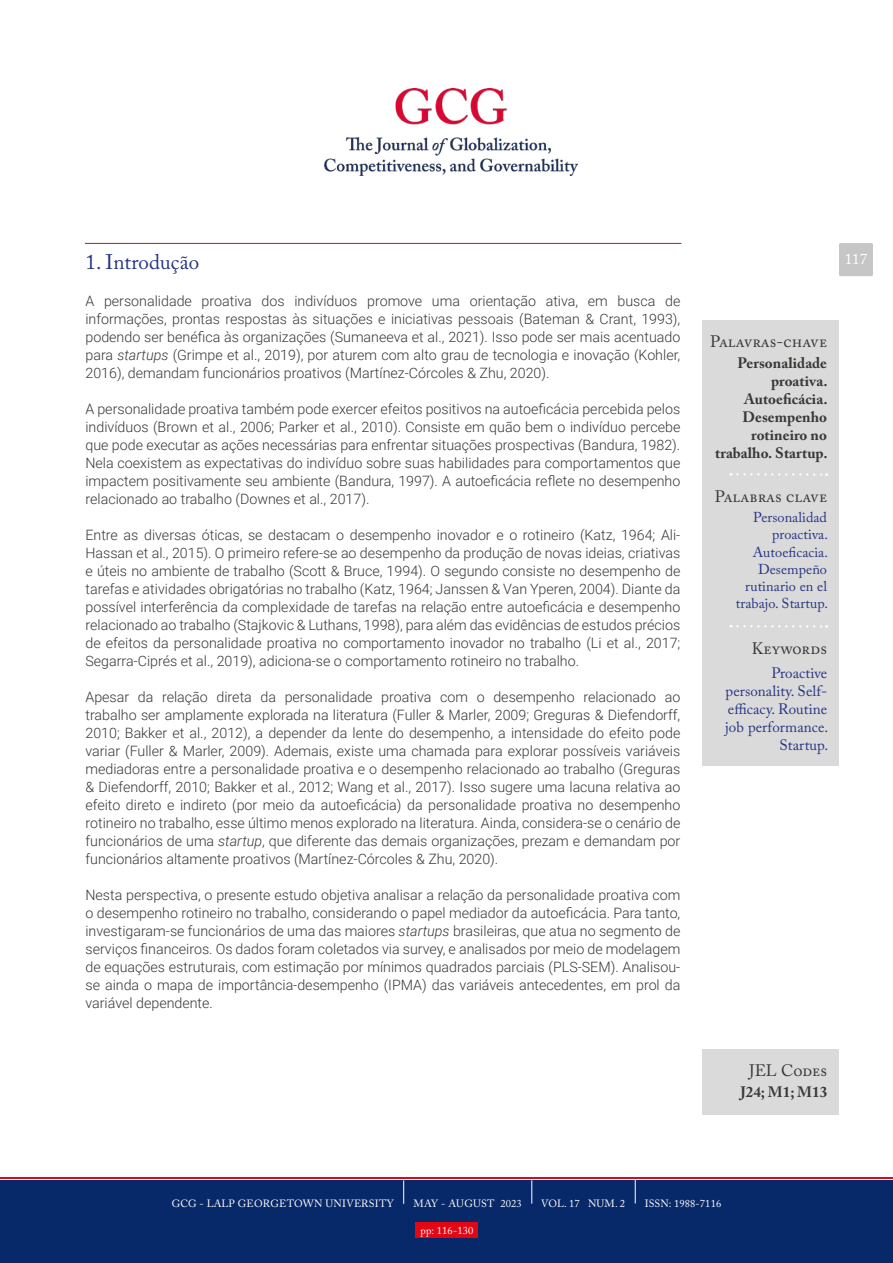
<style>
.page{position:relative;width:893px;height:1263px;background:#fff}
.page>*{position:absolute;margin:0;border:0;box-sizing:border-box;transform-origin:0 0}
.t1{font:21px "Adobe Caslon Pro";color:#283583}
.t2{font:16.5px "Adobe Caslon Pro";color:#3a3835}
.t3{font:700 15px/18px "Adobe Caslon Pro";letter-spacing:.005em;color:#3a3835;text-align:right}
.t4{font:15px/18px "Adobe Caslon Pro";letter-spacing:.005em;color:#283583;text-align:right}
.t5{font:15px "Adobe Caslon Pro";color:#fff}
.t6{font:300 14.25px/18px "Roboto";color:#3a3835;text-align:justify}
.t7{font:14.25px/17.2px "Adobe Caslon Pro";letter-spacing:.005em;color:#283583;text-align:right}
.t8{font:10.5px "Adobe Caslon Pro";letter-spacing:.01em;color:#fff}
.s1{font-style:italic}
</style>
<div class="page">
<hr style="left:85px;top:243px;width:596px;height:1px;background:#e30613">
<hr style="left:0;top:1177px;width:893px;height:1px;background:#e30613">
<div style="left:0;top:1180px;width:893px;height:83px;background:#082969"></div>
<div style="left:416px;top:1222px;width:62px;height:15px;background:#e30613"></div>
<div style="left:839px;top:243px;width:34px;height:33px;background:#c6c6c6;border-radius:2px"></div>
<img style="left:325px;top:89px;width:253px;height:86px">
<div style="left:702px;top:1049px;width:137px;height:65px;background:#dadada"></div>
<svg style="left:532px;top:1180px;width:1px;height:24px"></svg>
<svg style="left:403px;top:1180px;width:1px;height:24px"></svg>
<svg style="left:635px;top:1180px;width:1px;height:23px"></svg>
<div style="left:702px;top:320px;width:137px;height:446px;background:#dadada"></div>
<svg style="left:731px;top:473px;width:96px;height:3px"></svg>
<svg style="left:731px;top:625px;width:96px;height:3px"></svg>
<h1 class="t1" style="left:85px;top:250px;width:115px">1. Introdução</h1>
<p class="t6" style="left:85px;top:291px;width:596px">A personalidade proativa dos indivíduos promove uma orientação ativa, em busca de informações, prontas respostas às situações e iniciativas pessoais (Bateman &amp; Crant, 1993), podendo ser benéfica às organizações (Sumaneeva et al., 2021). Isso pode ser mais acentuado para <span class="s1">startups</span> (Grimpe et al., 2019), por aturem com alto grau de tecnologia e inovação (Kohler, 2016), demandam funcionários proativos (Martínez-Córcoles &amp; Zhu, 2020).</p>
<p class="t6" style="left:85px;top:399px;width:596px">A personalidade proativa também pode exercer efeitos positivos na autoeficácia percebida pelos indivíduos (Brown et al., 2006; Parker et al., 2010). Consiste em quão bem o indivíduo percebe que pode executar as ações necessárias para enfrentar situações prospectivas (Bandura, 1982).<br>Nela coexistem as expectativas do indivíduo sobre suas habilidades para comportamentos que impactem positivamente seu ambiente (Bandura, 1997). A autoeficácia reflete no desempenho relacionado ao trabalho (Downes et al., 2017).</p>
<p class="t6" style="left:85px;top:525px;width:596px">Entre as diversas óticas, se destacam o desempenho inovador e o rotineiro (Katz, 1964; Ali-Hassan et al., 2015). O primeiro refere-se ao desempenho da produção de novas ideias, criativas e úteis no ambiente de trabalho (Scott &amp; Bruce, 1994). O segundo consiste no desempenho de tarefas e atividades obrigatórias no trabalho (Katz, 1964; Janssen &amp; Van Yperen, 2004). Diante da possível interferência da complexidade de tarefas na relação entre autoeficácia e desempenho relacionado ao trabalho (Stajkovic &amp; Luthans, 1998), para além das evidências de estudos précios de efeitos da personalidade proativa no comportamento inovador no trabalho (Li et al., 2017; Segarra-Ciprés et al., 2019), adiciona-se o comportamento rotineiro no trabalho.</p>
<p class="t6" style="left:85px;top:687px;width:596px">Apesar da relação direta da personalidade proativa com o desempenho relacionado ao trabalho ser amplamente explorada na literatura (Fuller &amp; Marler, 2009; Greguras &amp; Diefendorff, 2010; Bakker et al., 2012), a depender da lente do desempenho, a intensidade do efeito pode variar (Fuller &amp; Marler, 2009). Ademais, existe uma chamada para explorar possíveis variáveis mediadoras entre a personalidade proativa e o desempenho relacionado ao trabalho (Greguras &amp; Diefendorff, 2010; Bakker et al., 2012; Wang et al., 2017). Isso sugere uma lacuna relativa ao efeito direto e indireto (por meio da autoeficácia) da personalidade proativa no desempenho rotineiro no trabalho, esse último menos explorado na literatura. Ainda, considera-se o cenário de funcionários de uma <span class="s1">startup</span>, que diferente das demais organizações, prezam e demandam por funcionários altamente proativos (Martínez-Córcoles &amp; Zhu, 2020).</p>
<p class="t6" style="left:85px;top:885px;width:596px">Nesta perspectiva, o presente estudo objetiva analisar a relação da personalidade proativa com o desempenho rotineiro no trabalho, considerando o papel mediador da autoeficácia. Para tanto, investigaram-se funcionários de uma das maiores <span class="s1">startups</span> brasileiras, que atua no segmento de serviços financeiros. Os dados foram coletados via survey, e analisados por meio de modelagem de equações estruturais, com estimação por mínimos quadrados parciais (PLS-SEM). Analisou&shy;se ainda o mapa de importância-desempenho (IPMA) das variáveis antecedentes, em prol da variável dependente.</p>
<p class="t5" style="left:845px;top:250px;width:24px">117</p>
<p class="t2" style="left:710px;top:331px;width:118px">Palavras-chave</p>
<p class="t3" style="left:715px;top:354px;width:114px">Personalidade proativa.<br>Autoeficácia.<br>Desempenho rotineiro no trabalho. Startup.</p>
<p class="t2" style="left:715px;top:486px;width:114px">Palabras clave</p>
<p class="t7" style="left:736px;top:508px;width:94px">Personalidad proactiva.<br>Autoeficacia.<br>Desempeño rutinario en el trabajo. Startup.</p>
<p class="t2" style="left:752px;top:639px;width:77px">Keywords</p>
<p class="t4" style="left:725px;top:664px;width:105px">Proactive personality. Self&shy;efficacy. Routine job performance.<br>Startup.</p>
<p class="t2" style="left:749px;top:1061px;width:79px">JEL Codes</p>
<p class="t3" style="left:740px;top:1083px;width:88px">J24; M1; M13</p>
<p class="t8" style="left:172px;top:1197px;width:224px">GCG - LALP GEORGETOWN UNIVERSITY</p>
<p class="t8" style="left:414px;top:1197px;width:110px">MAY - AUGUST 2023</p>
<p class="t8" style="left:541px;top:1197px;width:85px">VOL. 17 NUM. 2</p>
<p class="t8" style="left:645px;top:1197px;width:78px">ISSN: 1988-7116</p>
<p class="t8" style="left:421px;top:1224px;width:54px">pp: 116-130</p>
</div>
